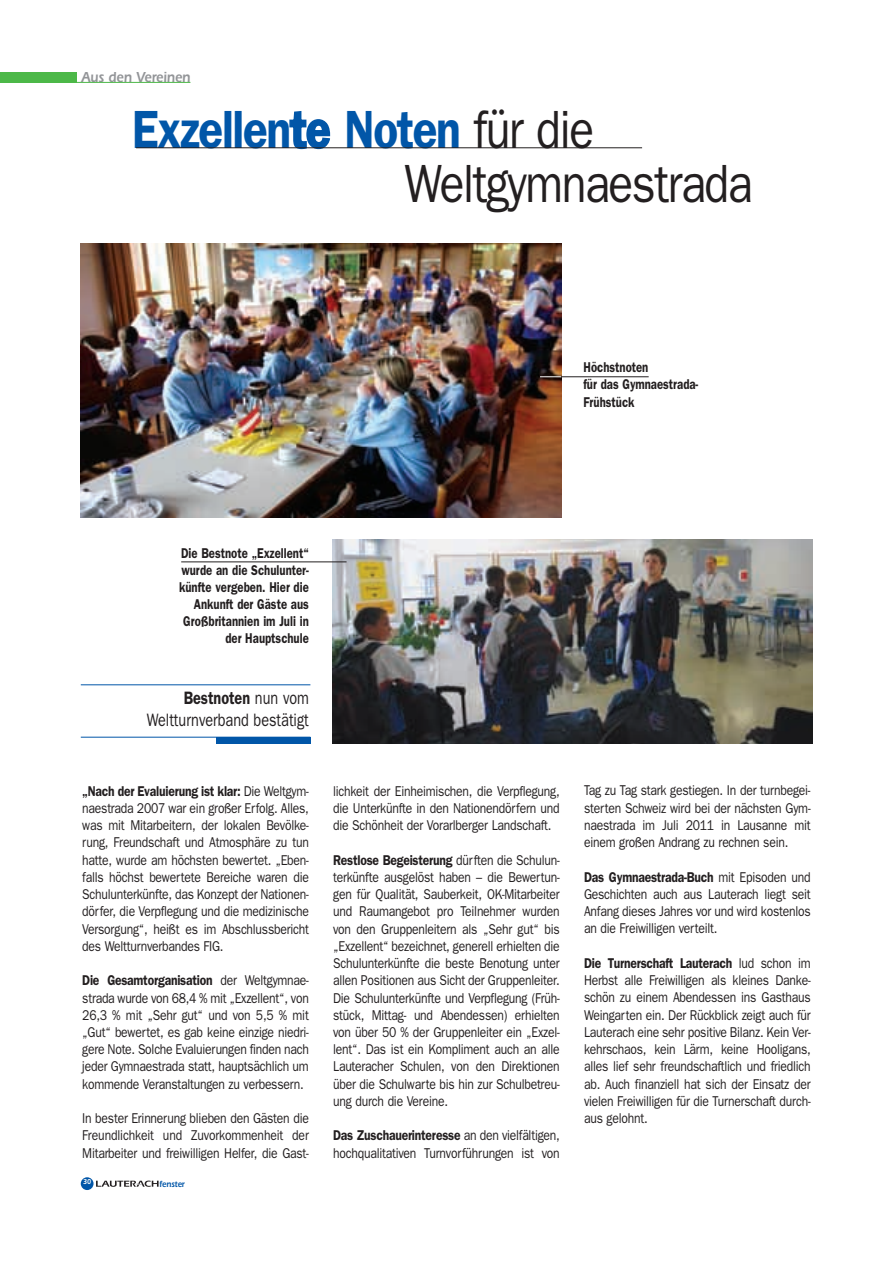
<style>
.page{position:relative;width:893px;height:1263px;background:#fff}
.page>*{position:absolute;margin:0;border:0;box-sizing:border-box;transform-origin:0 0}
.t1{font:54px/54px "Franklin Gothic";letter-spacing:-.03em;color:#231f20;scale:.85 1}
.t2{font:18px/21.6px "Franklin Gothic";color:#231f20;text-align:right;scale:.8 1}
.t3{font:600 15px "Itc Eras";color:#939598;scale:.85 1}
.t4{font:14.25px/17.2px "Franklin Gothic";letter-spacing:-.02em;color:#231f20;text-align:justify;scale:.85 1}
.t5{font:600 14.25px/17.1px "Franklin Gothic";color:#231f20;scale:.8 1}
.t6{font:600 9px "Itc Eras";color:#0156a8;scale:.85 1}
.t7{font:600 7.5px "Itc Eras";color:#fff;scale:.85 1}
.s1{font-weight:600;color:#0156a8}
.s2{font-weight:600}
</style>
<div class="page">
<div style="left:81px;top:1177px;width:13px;height:13px;background:#0156a8;border-radius:50%"></div>
<svg style="left:96px;top:1180px;width:63px;height:7px"></svg>
<div style="left:0;top:72px;width:77px;height:11px;background:#4cb848"></div>
<hr style="left:75px;top:82px;width:115px;height:1px;background:#4cb848">
<hr style="left:136px;top:148px;width:506px;height:1px;background:#231f20">
<img style="left:81px;top:243px;width:480px;height:275px">
<img style="left:333px;top:539px;width:479px;height:205px">
<svg style="left:540px;top:376px;width:21px;height:1px"></svg>
<hr style="left:561px;top:376px;width:88px;height:1px;background:#231f20">
<hr style="left:181px;top:562px;width:166px;height:1px;background:#231f20">
<hr style="left:81px;top:684px;width:229px;height:1px;background:#0156a8">
<hr style="left:81px;top:737px;width:229px;height:1px;background:#0156a8">
<div style="left:216px;top:737px;width:94px;height:7px;background:#0156a8"></div>
<p class="t3" style="left:82px;top:72px;width:130px">Aus den Vereinen</p>
<h1 class="t1" style="left:405px;top:107px;width:411px;text-indent:-272px"><span class="s1">Exzellente Noten</span> für die<br>Weltgymnaestrada</h1>
<p class="t5" style="left:583px;top:360px;width:145px">Höchstnoten<br>für das Gymnaestrada-<br>Frühstück</p>
<p class="t5" style="left:179px;top:545px;width:164px;text-align:right">Die Bestnote „Exzellent“ wurde an die Schulunter&shy;künfte vergeben. Hier die<br>Ankunft der Gäste aus<br>Großbritannien im Juli in der Hauptschule</p>
<p class="t2" style="left:147px;top:689px;width:204px"><span class="s2">Bestnoten</span> nun vom<br>Weltturnverband bestätigt</p>
<p class="t4" style="left:82px;top:783px;width:268px"><span class="s2">„Nach der Evaluierung ist klar:</span> Die Weltgym&shy;naestrada 2007 war ein großer Erfolg. Alles, was mit Mitarbeitern, der lokalen Bevölke&shy;rung, Freundschaft und Atmosphäre zu tun hatte, wurde am höchsten bewertet. „Eben&shy;falls höchst bewertete Bereiche waren die Schulunterkünfte, das Konzept der Nationen&shy;dörfer, die Verpflegung und die medizinische Versorgung“, heißt es im Abschlussbericht des Weltturnverbandes FIG.</p>
<p class="t4" style="left:82px;top:973px;width:268px"><span class="s2">Die Gesamtorganisation</span> der Weltgymnae&shy;strada wurde von 68,4 % mit „Exzellent“, von 26,3 % mit „Sehr gut“ und von 5,5 % mit „Gut“ bewertet, es gab keine einzige niedri&shy;gere Note. Solche Evaluierungen finden nach jeder Gymnaestrada statt, hauptsächlich um kommende Veranstaltungen zu verbessern.</p>
<p class="t4" style="left:82px;top:1111px;width:268px">In bester Erinnerung blieben den Gästen die Freundlichkeit und Zuvorkommenheit der Mitarbeiter und freiwilligen Helfer, die Gast-</p>
<p class="t7" style="left:83px;top:1179px;width:11px">30</p>
<p class="t6" style="left:160px;top:1181px;width:31px">fenster</p>
<p class="t4" style="left:333px;top:783px;width:268px">lichkeit der Einheimischen, die Verpflegung, die Unterkünfte in den Nationendörfern und die Schönheit der Vorarlberger Landschaft.</p>
<p class="t4" style="left:333px;top:852px;width:268px"><span class="s2">Restlose Begeisterung</span> dürften die Schulun&shy;terkünfte ausgelöst haben – die Bewertun&shy;gen für Qualität, Sauberkeit, OK-Mitarbeiter und Raumangebot pro Teilnehmer wurden von den Gruppenleitern als „Sehr gut“ bis „Exzellent“ bezeichnet, generell erhielten die Schulunterkünfte die beste Benotung unter allen Positionen aus Sicht der Gruppenleiter.<br>Die Schulunterkünfte und Verpflegung (Früh&shy;stück, Mittag- und Abendessen) erhielten von über 50 % der Gruppenleiter ein „Exzel&shy;lent“. Das ist ein Kompliment auch an alle Lauteracher Schulen, von den Direktionen über die Schulwarte bis hin zur Schulbetreu&shy;ung durch die Vereine.</p>
<p class="t4" style="left:333px;top:1128px;width:268px"><span class="s2">Das Zuschauerinteresse</span> an den vielfältigen, hochqualitativen Turnvorführungen ist von</p>
<p class="t4" style="left:584px;top:783px;width:268px">Tag zu Tag stark gestiegen. In der turnbegei&shy;sterten Schweiz wird bei der nächsten Gym&shy;naestrada im Juli 2011 in Lausanne mit einem großen Andrang zu rechnen sein.</p>
<p class="t4" style="left:584px;top:869px;width:268px"><span class="s2">Das Gymnaestrada-Buch</span> mit Episoden und Geschichten auch aus Lauterach liegt seit Anfang dieses Jahres vor und wird kostenlos an die Freiwilligen verteilt.</p>
<p class="t4" style="left:584px;top:956px;width:268px"><span class="s2">Die Turnerschaft Lauterach</span> lud schon im Herbst alle Freiwilligen als kleines Danke&shy;schön zu einem Abendessen ins Gasthaus Weingarten ein. Der Rückblick zeigt auch für Lauterach eine sehr positive Bilanz. Kein Ver&shy;kehrschaos, kein Lärm, keine Hooligans, alles lief sehr freundschaftlich und friedlich ab. Auch finanziell hat sich der Einsatz der vielen Freiwilligen für die Turnerschaft durch&shy;aus gelohnt.</p>
</div>
